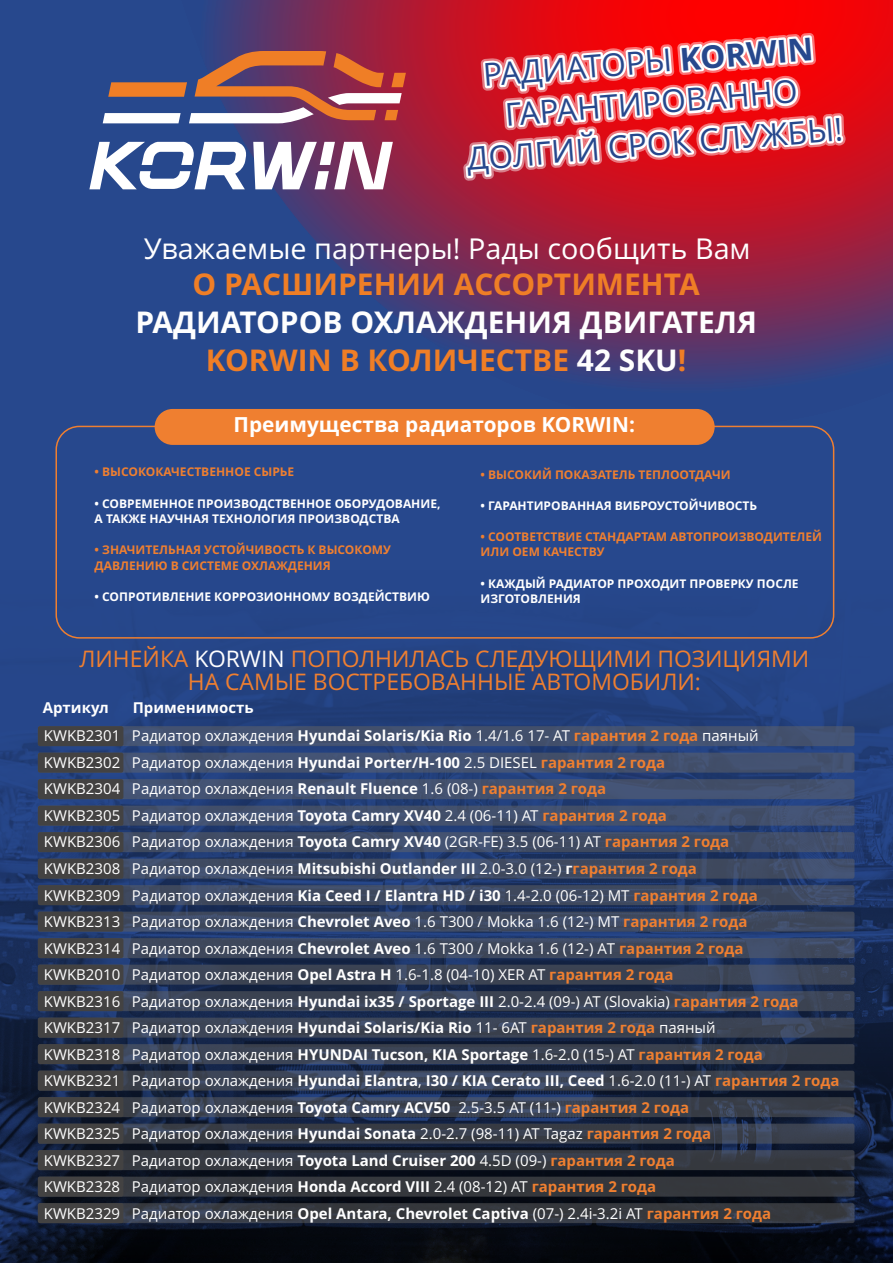
<style>
.page{position:relative;width:893px;height:1263px;background:#27488d}
.page>*{position:absolute;margin:0;border:0;box-sizing:border-box;transform-origin:0 0}
.t1{font:31.8px/41.4px "Open Sans";color:#27488d;text-align:center}
.t2{font:700 30px/37.7px "Open Sans";color:#fefefe;text-align:center}
.t3{font:700 30px "Open Sans";color:#ef7e26}
.t4{font:28.8px "Open Sans";color:#fff}
.t5{font:22.8px/23.2px "Open Sans";color:#ef7f30;text-align:center}
.t6{font:700 20.85px "Open Sans";color:#fff}
.t7{font:15px/26.5px "Open Sans";color:#fff}
.t8{font:700 15px "Open Sans";color:#fff}
.t9{font:700 12px/15.6px "Open Sans";color:#fff}
.t10{font:700 12px/15.6px "Open Sans";color:#ef7f30}
.s1{font-weight:700}
.s2{color:#ef7e26}
.s3{color:#fefefe}
.s4{font-weight:700;color:#ef7f30}
</style>
<div class="page">
<svg style="left:164px;top:0;width:729px;height:427px"></svg>
<img style="left:0;top:570px;width:893px;height:693px">
<svg style="left:463px;top:33px;width:383px;height:148px;background:#d7111d"></svg>
<svg style="left:466px;top:35px;width:377px;height:143px;background:#ed787d"></svg>
<svg style="left:89px;top:142px;width:304px;height:47px"></svg>
<svg style="left:103px;top:51px;width:303px;height:72px"></svg>
<div style="left:38px;top:726px;width:816px;height:20px;background:#435270;border-radius:2px"></div>
<div style="left:38px;top:753px;width:816px;height:20px;background:#435270;border-radius:2px"></div>
<div style="left:38px;top:779px;width:816px;height:20px;background:#445272;border-radius:2px"></div>
<div style="left:38px;top:806px;width:816px;height:20px;background:#43516e;border-radius:2px"></div>
<div style="left:38px;top:832px;width:816px;height:20px;background:#666;border-radius:2px;opacity:.5"></div>
<div style="left:38px;top:859px;width:816px;height:20px;background:#666;border-radius:2px;opacity:.5"></div>
<div style="left:38px;top:885px;width:816px;height:20px;background:#666;border-radius:2px;opacity:.5"></div>
<div style="left:38px;top:912px;width:816px;height:20px;background:#666;border-radius:2px;opacity:.5"></div>
<div style="left:38px;top:938px;width:816px;height:20px;background:#666;border-radius:2px;opacity:.5"></div>
<div style="left:38px;top:965px;width:816px;height:20px;background:#666;border-radius:2px;opacity:.5"></div>
<div style="left:38px;top:991px;width:816px;height:20px;background:#666;border-radius:2px;opacity:.5"></div>
<div style="left:38px;top:1018px;width:816px;height:20px;background:#666;border-radius:2px;opacity:.5"></div>
<div style="left:38px;top:1044px;width:816px;height:20px;background:#666;border-radius:2px;opacity:.5"></div>
<div style="left:38px;top:1071px;width:816px;height:20px;background:#666;border-radius:2px;opacity:.5"></div>
<div style="left:38px;top:1097px;width:816px;height:20px;background:#666;border-radius:2px;opacity:.5"></div>
<div style="left:38px;top:1124px;width:816px;height:20px;background:#666;border-radius:2px;opacity:.5"></div>
<div style="left:38px;top:1150px;width:816px;height:20px;background:#666;border-radius:2px;opacity:.5"></div>
<div style="left:38px;top:1177px;width:816px;height:19px;background:#35383d;border-radius:2px"></div>
<div style="left:38px;top:1203px;width:816px;height:20px;background:#666;border-radius:2px;opacity:.5"></div>
<div style="left:38px;top:726px;width:85px;height:20px;background:#434242;border-radius:2px"></div>
<div style="left:38px;top:753px;width:85px;height:20px;background:#434242;border-radius:2px"></div>
<div style="left:38px;top:779px;width:85px;height:20px;background:#434242;border-radius:2px"></div>
<div style="left:38px;top:806px;width:85px;height:20px;background:#434242;border-radius:2px"></div>
<div style="left:38px;top:832px;width:85px;height:20px;background:#434242;border-radius:2px"></div>
<div style="left:38px;top:859px;width:85px;height:20px;background:#434242;border-radius:2px"></div>
<div style="left:38px;top:885px;width:85px;height:20px;background:#434242;border-radius:2px"></div>
<div style="left:38px;top:912px;width:85px;height:20px;background:#434242;border-radius:2px"></div>
<div style="left:38px;top:938px;width:85px;height:20px;background:#434242;border-radius:2px"></div>
<div style="left:38px;top:965px;width:85px;height:20px;background:#434242;border-radius:2px"></div>
<div style="left:38px;top:991px;width:85px;height:20px;background:#434242;border-radius:2px"></div>
<div style="left:38px;top:1018px;width:85px;height:20px;background:#434242;border-radius:2px"></div>
<div style="left:38px;top:1044px;width:85px;height:20px;background:#434242;border-radius:2px"></div>
<div style="left:38px;top:1071px;width:85px;height:20px;background:#434242;border-radius:2px"></div>
<div style="left:38px;top:1097px;width:85px;height:20px;background:#434242;border-radius:2px"></div>
<div style="left:38px;top:1124px;width:85px;height:20px;background:#434242;border-radius:2px"></div>
<div style="left:38px;top:1150px;width:85px;height:20px;background:#434242;border-radius:2px"></div>
<div style="left:38px;top:1177px;width:85px;height:19px;background:#434242;border-radius:2px"></div>
<div style="left:38px;top:1203px;width:85px;height:20px;background:#434242;border-radius:2px"></div>
<div style="left:55px;top:426px;width:779px;height:213px;border:2px solid #ef7f30;border-radius:23px"></div>
<div style="left:155px;top:409px;width:560px;height:36px;background:#ef7f30;border-radius:18px"></div>
<h1 class="t1" style="left:458px;top:60px;width:378px;rotate:-5deg">РАДИАТОРЫ <span class="s1">KORWIN<br></span>ГАРАНТИРОВАННО<br>ДОЛГИЙ СРОК СЛУЖБЫ!</h1>
<h3 class="t4" style="left:144px;top:237px;width:609px">Уважаемые партнеры! Рады сообщить Вам</h3>
<h2 class="t3" style="left:193px;top:272px;width:509px">О РАСШИРЕНИИ АССОРТИМЕНТА</h2>
<h2 class="t2" style="left:135px;top:306px;width:623px">РАДИАТОРОВ ОХЛАЖДЕНИЯ ДВИГАТЕЛЯ<br><span class="s2">KORWIN В КОЛИЧЕСТВЕ</span> 42 SKU<span class="s2">!</span></h2>
<h3 class="t6" style="left:234px;top:416px;width:403px">Преимущества радиаторов KORWIN:</h3>
<p class="t10" style="left:95px;top:465px;width:201px">• ВЫСОКОКАЧЕСТВЕННОЕ СЫРЬЕ</p>
<p class="t9" style="left:95px;top:497px;width:347px">• СОВРЕМЕННОЕ ПРОИЗВОДСТВЕННОЕ ОБОРУДОВАНИЕ,<br>А ТАКЖЕ НАУЧНАЯ ТЕХНОЛОГИЯ ПРОИЗВОДСТВА</p>
<p class="t10" style="left:95px;top:543px;width:298px">• ЗНАЧИТЕЛЬНАЯ УСТОЙЧИВОСТЬ К ВЫСОКОМУ<br>ДАВЛЕНИЮ В СИСТЕМЕ ОХЛАЖДЕНИЯ</p>
<p class="t9" style="left:95px;top:590px;width:337px">• СОПРОТИВЛЕНИЕ КОРРОЗИОННОМУ ВОЗДЕЙСТВИЮ</p>
<p class="t10" style="left:481px;top:468px;width:252px">• ВЫСОКИЙ ПОКАЗАТЕЛЬ ТЕПЛООТДАЧИ</p>
<p class="t9" style="left:481px;top:499px;width:278px">• ГАРАНТИРОВАННАЯ ВИБРОУСТОЙЧИВОСТЬ</p>
<p class="t10" style="left:481px;top:530px;width:343px">• СООТВЕТСТВИЕ СТАНДАРТАМ АВТОПРОИЗВОДИТЕЛЕЙ<br>ИЛИ ОЕМ КАЧЕСТВУ</p>
<p class="t9" style="left:481px;top:577px;width:320px">• КАЖДЫЙ РАДИАТОР ПРОХОДИТ ПРОВЕРКУ ПОСЛЕ<br>ИЗГОТОВЛЕНИЯ</p>
<h3 class="t5" style="left:79px;top:649px;width:731px">ЛИНЕЙКА <span class="s3">KORWIN</span> ПОПОЛНИЛАСЬ СЛЕДУЮЩИМИ ПОЗИЦИЯМИ<br>НА САМЫЕ ВОСТРЕБОВАННЫЕ АВТОМОБИЛИ:</h3>
<p class="t8" style="left:43px;top:702px;width:67px">Артикул</p>
<p class="t7" style="left:44px;top:695px;width:716px;line-height:28.2px;text-indent:89px"><span class="s1">Применимость<br></span>KWKB2301 Радиатор охлаждения <span class="s1">Hyundai Solaris/Kia Rio</span> 1.4/1.6 17- AT <span class="s4">гарантия 2 года</span> паяный</p>
<p class="t7" style="left:44px;top:751px;width:797px">KWKB2302 Радиатор охлаждения <span class="s1">Hyundai Porter/H-100</span> 2.5 DIESEL <span class="s4">гарантия 2 года<br></span>KWKB2304 Радиатор охлаждения <span class="s1">Renault Fluence</span> 1.6 (08-) <span class="s4">гарантия 2 года<br></span>KWKB2305 Радиатор охлаждения <span class="s1">Toyota Camry XV40</span> 2.4 (06-11) AT <span class="s4">гарантия 2 года<br></span>KWKB2306 Радиатор охлаждения <span class="s1">Toyota Camry XV40</span> (2GR-FE) 3.5 (06-11) AT <span class="s4">гарантия 2 года<br></span>KWKB2308 Радиатор охлаждения <span class="s1">Mitsubishi Outlander III</span> 2.0-3.0 (12-) <span class="s1">г</span><span class="s4">гарантия 2 года<br></span>KWKB2309 Радиатор охлаждения <span class="s1">Kia Ceed I / Elantra HD / i30</span> 1.4-2.0 (06-12) MT <span class="s4">гарантия 2 года<br></span>KWKB2313 Радиатор охлаждения <span class="s1">Chevrolet Aveo</span> 1.6 T300 / Mokka 1.6 (12-) MT <span class="s4">гарантия 2 года<br></span>KWKB2314 Радиатор охлаждения <span class="s1">Chevrolet Aveo</span> 1.6 T300 / Mokka 1.6 (12-) АT <span class="s4">гарантия 2 года<br></span>KWKB2010 Радиатор охлаждения <span class="s1">Opel Astra H</span> 1.6-1.8 (04-10) XER AT <span class="s4">гарантия 2 года<br></span>KWKB2316 Радиатор охлаждения <span class="s1">Hyundai ix35 / Sportage III</span> 2.0-2.4 (09-) AT (Slovakia) <span class="s4">гарантия 2 года </span>KWKB2317 Радиатор охлаждения <span class="s1">Hyundai Solaris/Kia Rio</span> 11- 6AT <span class="s4">гарантия 2 года</span> паяный<br>KWKB2318 Радиатор охлаждения <span class="s1">HYUNDAI Tucson, KIA Sportage</span> 1.6-2.0 (15-) AT <span class="s4">гарантия 2 года </span>KWKB2321 Радиатор охлаждения <span class="s1">Hyundai Elantra</span>, <span class="s1">I30 / KIA Cerato III, Ceed</span> 1.6-2.0 (11-) AT <span class="s4">гарантия 2 года </span>KWKB2324 Радиатор охлаждения <span class="s1">Toyota Camry ACV50</span> 2.5-3.5 AT (11-) <span class="s4">гарантия 2 года<br></span>KWKB2325 Радиатор охлаждения <span class="s1">Hyundai Sonata</span> 2.0-2.7 (98-11) AT Tagaz <span class="s4">гарантия 2 года<br></span>KWKB2327 Радиатор охлаждения <span class="s1">Toyota Land Cruiser 200</span> 4.5D (09-) <span class="s4">гарантия 2 года<br></span>KWKB2328 Радиатор охлаждения <span class="s1">Honda Accord VIII</span> 2.4 (08-12) АТ <span class="s4">гарантия 2 года<br></span>KWKB2329 Радиатор охлаждения <span class="s1">Opel Antara, Chevrolet Captiva</span> (07-) 2.4i-3.2i AT <span class="s4">гарантия 2 года</span></p>
</div>
